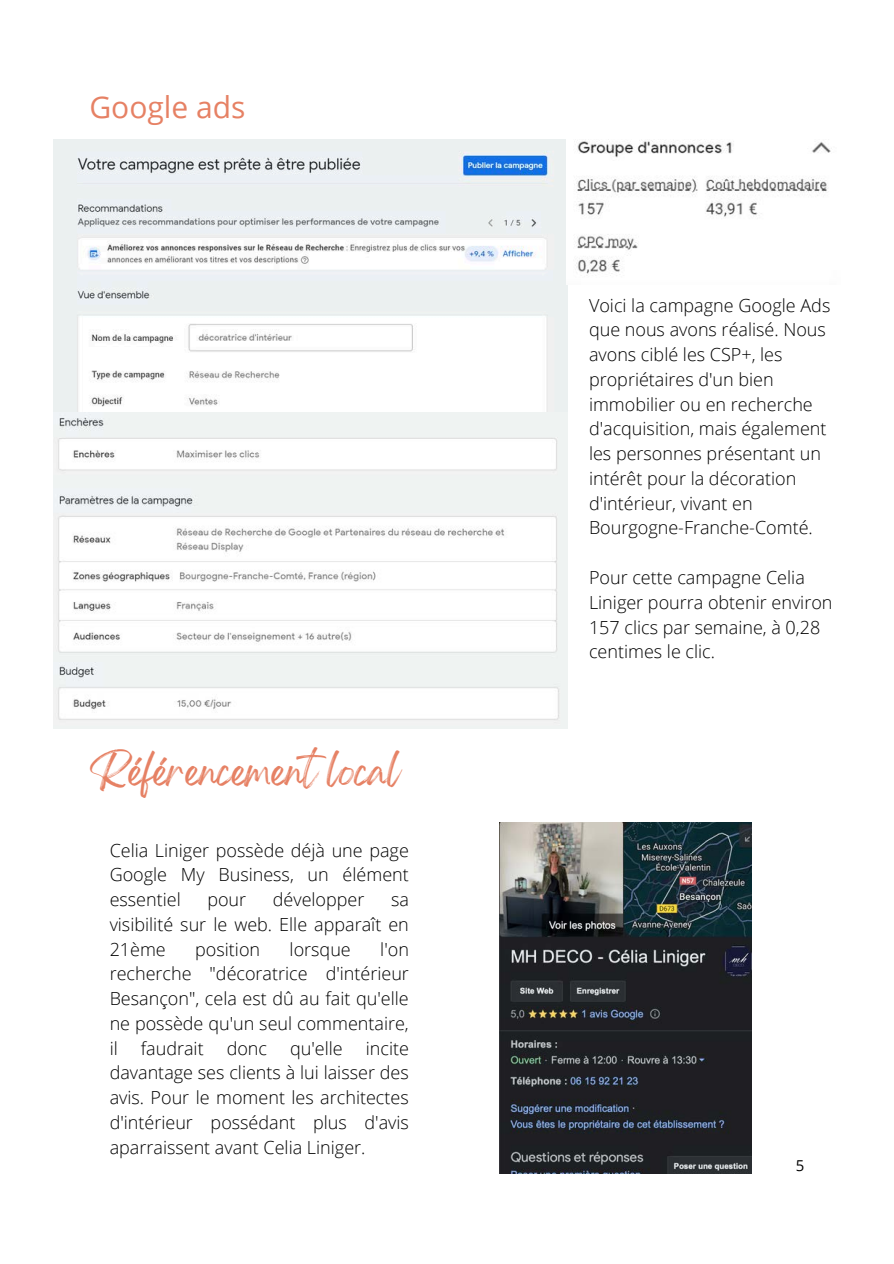
<style>
.page{position:relative;width:894px;height:1264px;background:#fff}
.page>*{position:absolute;margin:0;border:0;box-sizing:border-box;transform-origin:0 0}
.t1{font:30px "Gellatio";letter-spacing:-.015em;color:#e68164}
.t2{font:30px "Open Sans";color:#e68164}
.t3{font:300 18px/24.8px "Open Sans";color:#000;text-align:justify}
.t4{font:15px "Open Sans";color:#000}
</style>
<div class="page">
<img style="left:54px;top:139px;width:513px;height:589px">
<img style="left:566px;top:139px;width:265px;height:145px">
<img style="left:499px;top:822px;width:252px;height:351px">
<p class="t2" style="left:89px;top:86px;width:157px">Google ads</p>
<p class="t1" style="left:89px;top:763px;width:312px">Référencementlocal</p>
<p class="t3" style="left:110px;top:837px;width:300px">Celia Liniger possède déjà une page Google My Business, un élément essentiel</p>
<p class="t3" style="left:207px;top:886px;width:40px">pour</p>
<p class="t3" style="left:273px;top:886px;width:93px">développer</p>
<p class="t3" style="left:110px;top:886px;width:301px;text-indent:281px">sa visibilité sur le web. Elle apparaît en 21ème</p>
<p class="t3" style="left:110px;top:936px;width:301px;text-indent:270px">l'on recherche "décoratrice d'intérieur Besançon", cela est dû au fait qu'elle ne possède qu'un seul commentaire, il</p>
<p class="t3" style="left:195px;top:936px;width:66px">position</p>
<p class="t3" style="left:289px;top:936px;width:63px">lorsque</p>
<p class="t3" style="left:141px;top:1035px;width:64px">faudrait</p>
<p class="t3" style="left:227px;top:1035px;width:42px">donc</p>
<p class="t3" style="left:290px;top:1035px;width:54px">qu'elle</p>
<p class="t3" style="left:110px;top:1035px;width:301px;text-indent:256px">incite davantage ses clients à lui laisser des avis. Pour le moment les architectes d'intérieur possédant plus d'avis aparraissent avant Celia Liniger.</p>
<p class="t3" style="left:589px;top:292px;width:243px;text-align:left">Voici la campagne Google Ads que nous avons réalisé. Nous avons ciblé les CSP+, les propriétaires d'un bien immobilier ou en recherche d'acquisition, mais également les personnes présentant un intérêt pour la décoration d'intérieur, vivant en<br>Bourgogne-Franche-Comté.</p>
<h1 class="t3" style="left:589px;top:564px;width:245px;text-align:left">Pour cette campagne Celia<br>Liniger pourra obtenir environ<br>157 clics par semaine, à 0,28 centimes le clic.</h1>
<p class="t4" style="left:795px;top:1155px;width:10px">5</p>
</div>
